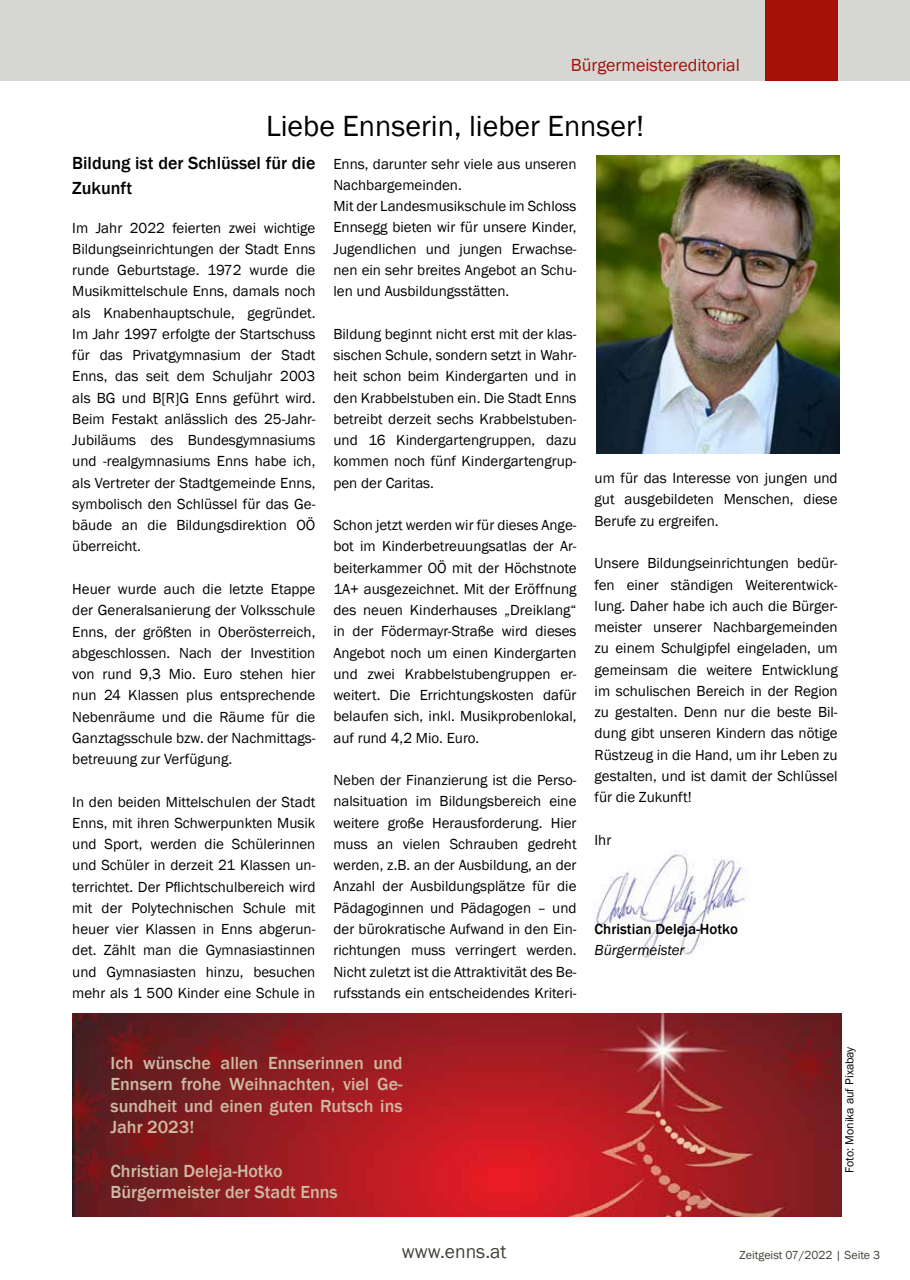
<style>
.page{position:relative;width:910px;height:1280px;background:#fff}
.page>*{position:absolute;margin:0;border:0;box-sizing:border-box;transform-origin:0 0}
.t1{font:30px "Franklin Gothic";color:#000}
.t2{font:19.5px "Franklin Gothic";color:#414237}
.t3{font:500 18px/21.6px "Franklin Gothic";color:#cdb9a2;text-align:justify}
.t4{font:500 18px/25.5px "Franklin Gothic";color:#000}
.t5{font:18px "Franklin Gothic";color:#a51008}
.t6{font:15px/21.3px "Franklin Gothic";color:#000;text-align:justify}
.t7{font:500 15px "Franklin Gothic";color:#000}
.t8{font:italic 15px "Franklin Gothic";color:#000}
.t9{font:12px "Franklin Gothic";color:#414237}
.t10{font:12px "Franklin Gothic";color:#000}
</style>
<div class="page">
<img style="left:594px;top:850px;width:153px;height:108px">
<div style="left:0;top:0;width:910px;height:81px;background:#d6d6d2"></div>
<div style="left:765px;top:0;width:73px;height:81px;background:#a51008"></div>
<img style="left:596px;top:155px;width:244px;height:298px">
<img style="left:72px;top:1013px;width:770px;height:203px">
<p class="t5" style="left:571px;top:54px;width:171px">Bürgermeistereditorial</p>
<h1 class="t1" style="left:266px;top:107px;width:380px">Liebe Ennserin, lieber Ennser!</h1>
<p class="t4" style="left:72px;top:150px;width:245px">Bildung ist der Schlüssel für die<br>Zukunft</p>
<p class="t6" style="left:72px;top:217px;width:245px">Im Jahr 2022 feierten zwei wichtige Bildungseinrichtungen der Stadt Enns runde Geburtstage. 1972 wurde die Musikmittelschule Enns, damals noch als Knabenhauptschule, gegründet.<br>Im Jahr 1997 erfolgte der Startschuss für das Privatgymnasium der Stadt Enns, das seit dem Schuljahr 2003 als BG und B[R]G Enns geführt wird.<br>Beim Festakt anlässlich des 25-Jahr-Jubiläums des Bundesgymnasiums und -realgymnasiums Enns habe ich, als Vertreter der Stadtgemeinde Enns, symbolisch den Schlüssel für das Ge&shy;bäude an die Bildungsdirektion OÖ überreicht.</p>
<p class="t6" style="left:72px;top:579px;width:245px">Heuer wurde auch die letzte Etappe der Generalsanierung der Volksschule Enns, der größten in Oberösterreich, abgeschlossen. Nach der Investition von rund 9,3 Mio. Euro stehen hier nun 24 Klassen plus entsprechende Nebenräume und die Räume für die Ganztagsschule bzw. der Nachmittags&shy;betreuung zur Verfügung.</p>
<p class="t6" style="left:72px;top:791px;width:245px">In den beiden Mittelschulen der Stadt Enns, mit ihren Schwerpunkten Musik und Sport, werden die Schülerinnen und Schüler in derzeit 21 Klassen un&shy;terrichtet. Der Pflichtschulbereich wird mit der Polytechnischen Schule mit heuer vier Klassen in Enns abgerun&shy;det. Zählt man die Gymnasiastinnen und Gymnasiasten hinzu, besuchen mehr als 1 500 Kinder eine Schule in</p>
<p class="t6" style="left:333px;top:153px;width:245px;text-align:left">Enns, darunter sehr viele aus unseren Nachbargemeinden.<br>Mit der Landesmusikschule im Schloss Ennsegg bieten wir für unsere Kinder, Jugendlichen und jungen Erwachse&shy;nen ein sehr breites Angebot an Schu&shy;len und Ausbildungsstätten.</p>
<p class="t6" style="left:333px;top:323px;width:245px">Bildung beginnt nicht erst mit der klas&shy;sischen Schule, sondern setzt in Wahr&shy;heit schon beim Kindergarten und in den Krabbelstuben ein. Die Stadt Enns betreibt derzeit sechs Krabbelstuben&shy;und 16 Kindergartengruppen, dazu kommen noch fünf Kindergartengrup&shy;pen der Caritas.</p>
<p class="t6" style="left:333px;top:515px;width:245px">Schon jetzt werden wir für dieses Ange&shy;bot im Kinderbetreuungsatlas der Ar&shy;beiterkammer OÖ mit der Höchstnote 1A+ ausgezeichnet. Mit der Eröffnung des neuen Kinderhauses „Dreiklang“ in der Födermayr-Straße wird dieses Angebot noch um einen Kindergarten und zwei Krabbelstubengruppen er&shy;weitert. Die Errichtungskosten dafür belaufen sich, inkl. Musikprobenlokal, auf rund 4,2 Mio. Euro.</p>
<p class="t6" style="left:333px;top:770px;width:245px">Neben der Finanzierung ist die Perso&shy;nalsituation im Bildungsbereich eine weitere große Herausforderung. Hier muss an vielen Schrauben gedreht werden, z.B. an der Ausbildung, an der Anzahl der Ausbildungsplätze für die Pädagoginnen und Pädagogen – und der bürokratische Aufwand in den Ein&shy;richtungen muss verringert werden.<br>Nicht zuletzt ist die Attraktivität des Be&shy;rufsstands ein entscheidendes Kriteri-</p>
<p class="t6" style="left:595px;top:468px;width:245px">um für das Interesse von jungen und gut ausgebildeten Menschen, diese Berufe zu ergreifen.</p>
<p class="t6" style="left:595px;top:553px;width:245px">Unsere Bildungseinrichtungen bedür&shy;fen einer ständigen Weiterentwick&shy;lung. Daher habe ich auch die Bürger&shy;meister unserer Nachbargemeinden zu einem Schulgipfel eingeladen, um gemeinsam die weitere Entwicklung im schulischen Bereich in der Region zu gestalten. Denn nur die beste Bil&shy;dung gibt unseren Kindern das nötige Rüstzeug in die Hand, um ihr Leben zu gestalten, und ist damit der Schlüssel für die Zukunft!</p>
<p class="t6" style="left:595px;top:829px;width:18px">Ihr</p>
<p class="t7" style="left:595px;top:920px;width:145px">Christian Deleja-Hotko</p>
<p class="t8" style="left:595px;top:941px;width:92px">Bürgermeister</p>
<p class="t3" style="left:111px;top:1052px;width:294px">Ich wünsche allen Ennserinnen und Ennsern frohe Weihnachten, viel Ge&shy;sundheit und einen guten Rutsch ins Jahr 2023!</p>
<p class="t3" style="left:111px;top:1160px;width:229px">Christian Deleja-Hotko<br>Bürgermeister der Stadt Enns</p>
<p class="t10" style="left:842px;top:1172px;width:128px;rotate:-90deg">Foto: Monika auf Pixabay</p>
<h2 class="t2" style="left:402px;top:1239px;width:106px">www.enns.at</h2>
<p class="t9" style="left:739px;top:1247px;width:142px">Zeitgeist 07/2022 | Seite 3</p>
</div>
